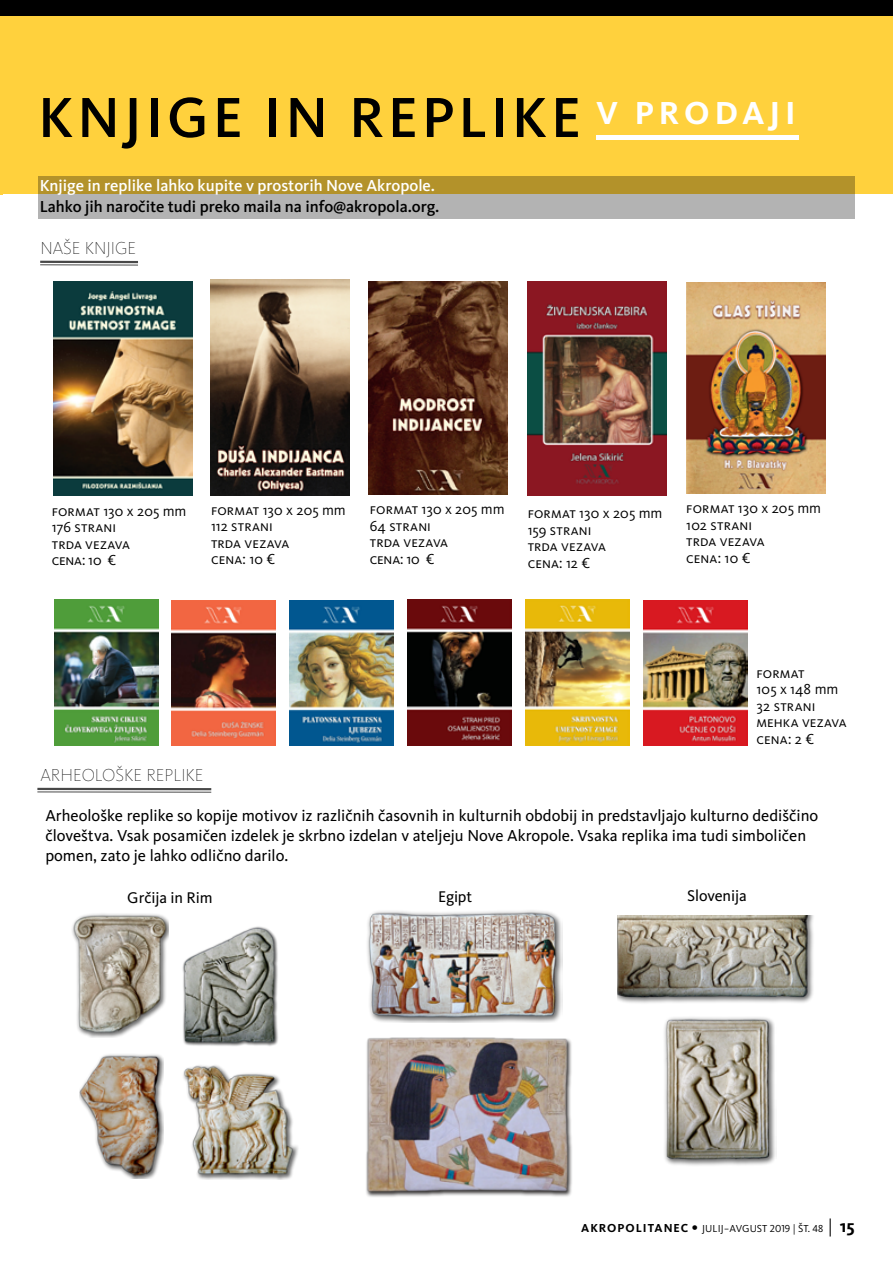
<style>
.page{position:relative;width:893px;height:1263px;background:#fff}
.page>*{position:absolute;margin:0;border:0;box-sizing:border-box;transform-origin:0 0}
.t1{font:500 58.5px "Kievit Pro";letter-spacing:.065em;color:#000}
.t2{font:700 33px "Kievit Pro";letter-spacing:.14em;color:#fff}
.t3{font:100 18px "Kievit Pro";color:#000}
.t4{font:16.5px/19.8px "Kievit Pro";color:#000}
.t5{font:500 16.5px "Kievit Pro";color:#000}
.t6{font:500 16.5px "Kievit Pro";color:#fff}
.t7{font:16.05px "Kievit Pro";letter-spacing:-.015em;color:#000}
.t8{font:15px/16.5px "Kievit Pro";letter-spacing:.01em;color:#000}
.t9{font:10.5px "Kievit Pro";color:#000}
.s1{font-weight:700;font-size:12px}
.s2{font-family:"Tahoma";font-size:13.5px}
.s3{font-size:18px}
.s4{font-weight:700;font-size:18px}
</style>
<div class="page">
<div style="left:0;top:0;width:893px;height:17px;background:#000"></div>
<hr style="left:0;top:17px;width:2px;height:178px;background:#ffd13d">
<div style="left:0;top:16px;width:893px;height:178px;background:#ffd13d"></div>
<div style="left:596px;top:135px;width:203px;height:5px;background:#fff"></div>
<svg style="left:38px;top:177px;width:817px;height:42px;fill:#b3b3b3"></svg>
<img style="left:54px;top:600px;width:105px;height:145px">
<img style="left:687px;top:282px;width:138px;height:211px">
<img style="left:528px;top:282px;width:138px;height:214px">
<img style="left:72px;top:913px;width:97px;height:124px">
<img style="left:80px;top:1054px;width:83px;height:125px">
<img style="left:367px;top:910px;width:195px;height:113px">
<hr style="left:37px;top:791px;width:174px;height:1px;background:#000">
<hr style="left:37px;top:788px;width:174px;height:2px;background:#000">
<img style="left:617px;top:915px;width:197px;height:88px">
<img style="left:366px;top:1037px;width:206px;height:160px">
<img style="left:182px;top:926px;width:96px;height:120px">
<img style="left:183px;top:1065px;width:115px;height:114px">
<hr style="left:40px;top:264px;width:98px;height:1px;background:#000">
<hr style="left:40px;top:261px;width:98px;height:2px;background:#000">
<img style="left:664px;top:1017px;width:112px;height:149px">
<img style="left:368px;top:281px;width:139px;height:213px">
<img style="left:211px;top:280px;width:139px;height:215px">
<img style="left:54px;top:282px;width:138px;height:214px">
<img style="left:171px;top:600px;width:105px;height:146px">
<img style="left:289px;top:601px;width:104px;height:145px">
<img style="left:408px;top:600px;width:104px;height:145px">
<img style="left:525px;top:600px;width:104px;height:145px">
<img style="left:644px;top:600px;width:104px;height:145px">
<h1 class="t1" style="left:38px;top:82px;width:481px">Knjig e in REPLIKE</h1>
<h2 class="t2" style="left:596px;top:93px;width:201px">V PRODAJI</h2>
<p class="t6" style="left:40px;top:175px;width:397px">Knjige in replike lahko kupite v prostorih N ove Akropole.</p>
<p class="t5" style="left:40px;top:196px;width:401px">Lahko jih naročite tudi preko maila na info@akropola.org.</p>
<p class="t3" style="left:40px;top:237px;width:97px">NAŠE KNJIGE</p>
<p class="t8" style="left:52px;top:502px;width:136px">format 130 x 205 mm<br>176 strani<br>trda vezava<br>cena: 10 €</p>
<p class="t8" style="left:211px;top:501px;width:136px">format 130 x 205 mm<br>112 strani<br>trda vezava<br>cena: 10 €</p>
<p class="t8" style="left:370px;top:501px;width:136px">format 130 x 205 mm<br>64 strani<br>trda vezava<br>cena: 10 €</p>
<p class="t8" style="left:528px;top:505px;width:136px">format 130 x 205 mm<br>159 strani<br>trda vezava<br>cena: 12 €</p>
<p class="t8" style="left:686px;top:500px;width:136px">format 130 x 205 mm<br>102 strani<br>trda vezava<br>cena: 10 €</p>
<p class="t8" style="left:756px;top:664px;width:92px">format<br>105 x 148 mm<br>32 strani mehka vezava cena: 2 €</p>
<p class="t3" style="left:40px;top:764px;width:165px">ARHEOLOŠKE REPLIKE</p>
<p class="t4" style="left:45px;top:806px;width:774px">Arheološke replike so kopije motivov iz različnih časovnih in kulturnih obdobij in predstavljajo kulturno dediščino človeštva. Vsak posamičen izdelek je skrbno izdelan v ateljeju Nove Akropole. Vsaka replika ima tudi simboličen pomen, zato je lahko odlično darilo.</p>
<p class="t7" style="left:127px;top:888px;width:87px">Grčija in Rim</p>
<p class="t7" style="left:438px;top:887px;width:35px">Egipt</p>
<p class="t7" style="left:687px;top:885px;width:61px">Slovenija</p>
<p class="t9" style="left:581px;top:1222px;width:275px"><span class="s1">AKROPOLITANEC</span> <span class="s2">•</span> JULIJ−AVGUST 2019 | Št. 48 <span class="s3">|</span> <span class="s4">15</span></p>
</div>
